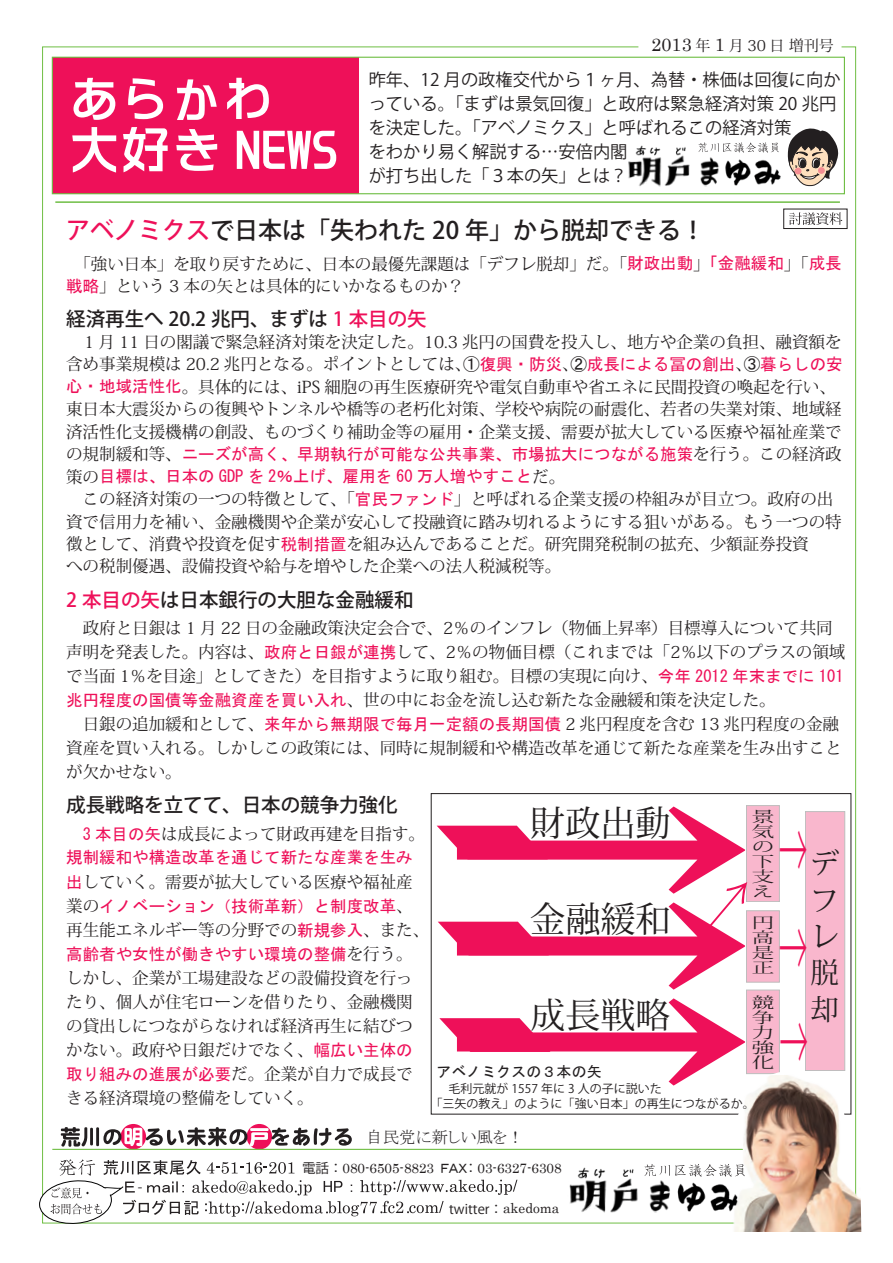
<style>
.page{position:relative;width:893px;height:1263px;background:#fff}
.page>*{position:absolute;margin:0;border:0;box-sizing:border-box;transform-origin:0 0}
.t1{font:256.5px "MS Gothic";color:#ee1059;scale:1.25 1}
.t2{font:300 79.5px/95.8px "Koz Min Pro";color:#ee1059;text-align:justify;scale:.36 1}
.t3{font:35.1px "Koz Min Pro";color:#231f20}
.t4{font:28.5px/36.5px "Koz Min Pro";color:#231f20;text-align:justify}
.t5{font:500 24px "Koz Go Pro";color:#231f20}
.t6{font:500 19.5px "Koz Go Pro";color:#231f20}
.t7{font:17.25px/24px "Koz Go Pro";color:#231f20}
.t8{font:16.5px/24px "Koz Min Pro";color:#231f20}
.t9{font:16.5px/22.5px "MS Gothic";color:#ee1059}
.t10{font:16.5px "MS P Mincho";color:#231f20}
.t11{font:15px/15px "Koz Min Pro";color:#231f20;text-align:justify;scale:1.5 1}
.t12{font:15px "Koz Min Pro";color:#231f20}
.t13{font:15px "MS Gothic";color:#231f20}
.t14{font:13.5px "Century";color:#231f20}
.t15{font:13.5px "Koz Go Pro";color:#231f20}
.t16{font:12px/15px "Koz Go Pro";color:#231f20}
.s1{font-family:"Century";font-size:18px}
.s2{color:#ee1059}
.s3{font-family:"MS Gothic";color:#ee1059}
.s4{font-family:"MS Gothic"}
.s5{font-family:"Koz Min Pro";color:#231f20}
.s6{font-family:"Koz Go Pro"}
.s7{font-family:"MS P Gothic"}
.s8{font-family:"Century"}
</style>
<div class="page">
<div style="left:746px;top:990px;width:34px;height:84px;background:#f9b7cd"></div>
<div style="left:247px;top:1124px;width:25px;height:25px;background:#ee1059;border-radius:50%"></div>
<div style="left:121px;top:1124px;width:25px;height:25px;background:#ee1059;border-radius:50%"></div>
<div style="left:52px;top:57px;width:306px;height:137px;background:#ee1059"></div>
<svg style="left:73px;top:78px;width:42px;height:42px"></svg>
<svg style="left:128px;top:78px;width:35px;height:41px"></svg>
<svg style="left:177px;top:79px;width:40px;height:41px"></svg>
<svg style="left:227px;top:78px;width:42px;height:41px"></svg>
<svg style="left:72px;top:127px;width:44px;height:46px"></svg>
<svg style="left:123px;top:127px;width:45px;height:45px"></svg>
<svg style="left:176px;top:129px;width:41px;height:42px"></svg>
<svg style="left:237px;top:131px;width:99px;height:38px"></svg>
<hr style="left:52px;top:1149px;width:704px;height:1px;background:#6fbe44">
<svg style="left:61px;top:1127px;width:291px;height:20px"></svg>
<div style="left:52px;top:57px;width:793px;height:137px;border:1px solid #6fbe44"></div>
<svg style="left:789px;top:212px;width:53px;height:13px"></svg>
<div style="left:783px;top:209px;width:64px;height:20px;border:1px solid #231f20"></div>
<hr style="left:55px;top:201px;width:785px;height:2px;background:#6fbe44">
<svg style="left:39px;top:1159px;width:478px;height:65px"></svg>
<svg style="left:788px;top:128px;width:51px;height:59px"></svg>
<svg style="left:644px;top:1164px;width:80px;height:13px"></svg>
<svg style="left:698px;top:142px;width:80px;height:11px"></svg>
<img style="left:569px;top:1180px;width:38px;height:33px">
<img style="left:610px;top:1179px;width:28px;height:34px">
<img style="left:649px;top:1180px;width:21px;height:33px">
<img style="left:677px;top:1182px;width:29px;height:30px">
<img style="left:710px;top:1184px;width:14px;height:27px">
<svg style="left:577px;top:1167px;width:28px;height:12px"></svg>
<img style="left:622px;top:1169px;width:12px;height:10px">
<img style="left:628px;top:157px;width:34px;height:30px">
<img style="left:664px;top:156px;width:26px;height:30px">
<img style="left:700px;top:157px;width:19px;height:30px">
<img style="left:725px;top:159px;width:26px;height:27px">
<img style="left:754px;top:160px;width:27px;height:25px">
<svg style="left:635px;top:145px;width:26px;height:11px"></svg>
<img style="left:675px;top:147px;width:11px;height:9px">
<img style="left:724px;top:1073px;width:138px;height:159px">
<svg style="left:437px;top:826px;width:111px;height:33px"></svg>
<svg style="left:438px;top:922px;width:111px;height:33px"></svg>
<svg style="left:439px;top:1018px;width:111px;height:34px"></svg>
<div style="left:805px;top:811px;width:40px;height:260px;background:#f9b7cd"></div>
<div style="left:746px;top:805px;width:34px;height:97px;background:#f9b7cd"></div>
<div style="left:746px;top:910px;width:34px;height:72px;background:#f9b7cd"></div>
<svg style="left:746px;top:874px;width:10px;height:64px"></svg>
<p class="t12" style="left:652px;top:35px;width:184px"><span class="s1">2013</span> 年 <span class="s1">1</span> 月 30 日 増刊号</p>
<p class="t7" style="left:369px;top:68px;width:473px">昨年、12 月の政権交代から１ヶ月、為替・株価は回復に向かっている。「まずは景気回復」と政府は緊急経済対策 20 兆円を決定した。「アベノミクス」と呼ばれるこの経済対策<br>をわかり易く解説する…安倍内閣<br>が打ち出した「３本の矢」とは？</p>
<h3 class="t5" style="left:66px;top:214px;width:640px"><span class="s2">アベノミクス</span>で日本は「失われた 20 年」から脱却できる！</h3>
<p class="t8" style="left:66px;top:252px;width:777px;line-height:22.5px">　「強い日本」を取り戻すために、日本の最優先課題は「デフレ脱却」だ。「<span class="s3">財政出動</span>」<span class="s3">「金融緩和</span>」「<span class="s3">成長戦略</span>」という 3 本の矢とは具体的にいかなるものか？</p>
<p class="t6" style="left:66px;top:307px;width:362px">経済再生へ 20.2 兆円、まずは <span class="s2">1 本目の矢</span></p>
<p class="t8" style="left:66px;top:331px;width:778px;line-height:22.4px;text-indent:18px">1 月 11 日の閣議で緊急経済対策を決定した。10.3 兆円の国費を投入し、地方や企業の負担、融資額を含め事業規模は 20.2 兆円となる。ポイントとしては、<span class="s4">①</span><span class="s3">復興・防災</span>、<span class="s4">②</span><span class="s3">成長による冨の創出</span>、<span class="s4">③</span><span class="s3">暮らしの安心・地域活性化</span>。具体的には、iPS 細胞の再生医療研究や電気自動車や省エネに民間投資の喚起を行い、東日本大震災からの復興やトンネルや橋等の老朽化対策、学校や病院の耐震化、若者の失業対策、地域経済活性化支援機構の創設、ものづくり補助金等の雇用・企業支援、需要が拡大している医療や福祉産業で</p>
<p class="t9" style="left:66px;top:443px;width:777px"><span class="s5">の規制緩和等、</span>ニーズが高く、早期執行が可能な公共事業、市場拡大につながる施策<span class="s5">を行う。この経済政策の</span>目標は、日本の GDP を 2％上げ、雇用を 60 万人増やすこと<span class="s5">だ。</span></p>
<p class="t8" style="left:66px;top:487px;width:777px;line-height:22.5px">　この経済対策の一つの特徴として、「<span class="s3">官民ファンド</span>」と呼ばれる企業支援の枠組みが目立つ。政府の出資で信用力を補い、金融機関や企業が安心して投融資に踏み切れるようにする狙いがある。もう一つの特徴として、消費や投資を促す<span class="s3">税制措置</span>を組み込んであることだ。研究開発税制の拡充、少額証券投資</p>
<p class="t8" style="left:66px;top:553px;width:497px">への税制優遇、設備投資や給与を増やした企業への法人税減税等。</p>
<p class="t6" style="left:66px;top:587px;width:349px"><span class="s2">2 本目の矢</span>は日本銀行の大胆な金融緩和</p>
<p class="t8" style="left:66px;top:615px;width:781px">　政府と日銀は 1 月 22 日の金融政策決定会合で、2％のインフレ（物価上昇率）目標導入について共同声明を発表した。内容は、<span class="s3">政府と日銀が連携</span>して、2％の物価目標（これまでは「2％以下のプラスの領域で当面 1％を目途」としてきた）を目指すように取り組む。目標の実現に向け、<span class="s3">今年 2012 年末までに 101兆円程度の国債等金融資産を買い入れ</span>、世の中にお金を流し込む新たな金融緩和策を決定した。<br>　日銀の追加緩和として、<span class="s3">来年から無期限で毎月一定額の長期国債</span> 2 兆円程度を含む 13 兆円程度の金融資産を買い入れる。しかしこの政策には、同時に規制緩和や構造改革を通じて新たな産業を生み出すことが欠かせない。</p>
<p class="t6" style="left:66px;top:793px;width:333px">成長戦略を立てて、日本の競争力強化</p>
<p class="t8" style="left:83px;top:821px;width:344px"><span class="s3">3 本目の矢</span>は成長によって財政再建を目指す。</p>
<p class="t9" style="left:66px;top:846px;width:348px">規制緩和や構造改革を通じて新たな産業を生み</p>
<p class="t8" style="left:66px;top:869px;width:348px"><span class="s3">出</span>していく。需要が拡大している医療や福祉産</p>
<p class="t9" style="left:66px;top:894px;width:348px"><span class="s5">業の</span>イノベーション（技術革新）と制度改革<span class="s5">、</span></p>
<p class="t8" style="left:66px;top:917px;width:364px">再生能エネルギー等の分野での<span class="s3">新規参入</span>、また、</p>
<p class="t9" style="left:66px;top:942px;width:348px">高齢者や女性が働きやすい環境の整備<span class="s5">を行う。</span></p>
<p class="t8" style="left:66px;top:965px;width:348px;text-align:justify">しかし、企業が工場建設などの設備投資を行ったり、個人が住宅ローンを借りたり、金融機関の貸出しにつながらなければ経済再生に結びつかない。政府や日銀だけでなく、<span class="s3">幅広い主体の取り組みの進展が必要</span>だ。企業が自力で成長できる経済環境の整備をしていく。</p>
<h1 class="t1" style="left:438px;top:817px;width:258px">→→→</h1>
<h3 class="t3" style="left:530px;top:799px;width:142px">財政出動</h3>
<p class="t11" style="left:752px;top:808px;width:16px">景気の下支え</p>
<p class="t11" style="left:752px;top:915px;width:16px">円高是正</p>
<p class="t11" style="left:752px;top:994px;width:16px">競争力強化</p>
<h2 class="t2" style="left:779px;top:800px;width:83px">→ → →</h2>
<h3 class="t4" style="left:811px;top:844px;width:30px">デフレ脱却</h3>
<h3 class="t3" style="left:530px;top:895px;width:142px">金融緩和</h3>
<h3 class="t3" style="left:530px;top:990px;width:142px">成長戦略</h3>
<p class="t13" style="left:437px;top:1064px;width:166px">アベノミクスの３本の矢</p>
<p class="t16" style="left:431px;top:1081px;width:325px;text-indent:6px">　毛利元就が 1557 年に 3 人の子に説いた<br>「三矢の教え」のように「強い日本」の再生につながるか。</p>
<p class="t10" style="left:366px;top:1128px;width:159px">自民党に新しい風を！</p>
<p class="t15" style="left:138px;top:1178px;width:6px">-</p>
<p class="t14" style="left:302px;top:1156px;width:261px"><span class="s6">電話：</span>080-6505-8823 <span class="s7">ＦＡＸ</span><span class="s6">：</span>03-6327-6308</p>
<p class="t15" style="left:449px;top:1200px;width:112px">twitter：<span class="s8">akedoma</span></p>
</div>
